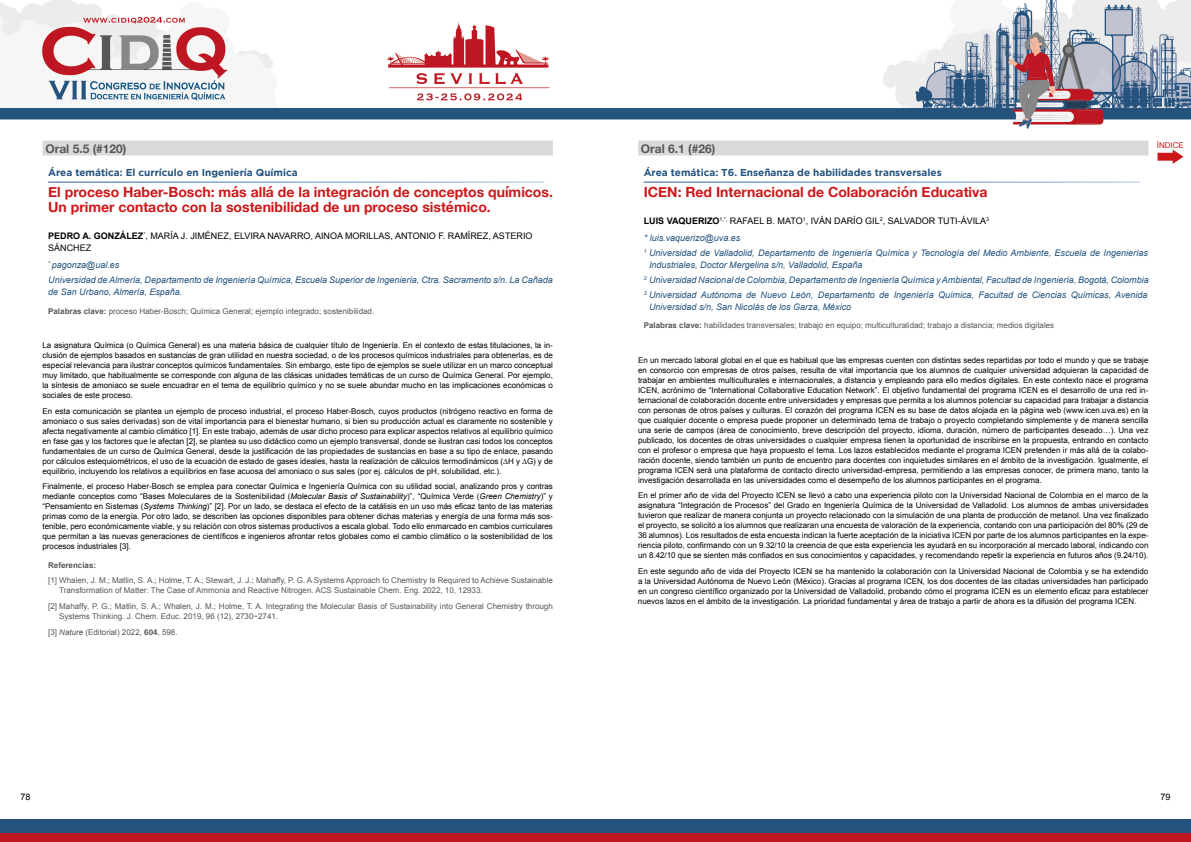
<style>
.page{position:relative;width:1191px;height:842px;background:#fff}
.page>*{position:absolute;margin:0;border:0;box-sizing:border-box;transform-origin:0 0}
.t1{font:700 14px/15px "Helvetica Neue";color:#cd1719}
.t2{font:700 12px "Helvetica Neue";color:#575756}
.t3{font:700 10px "Gotham";color:#24537d}
.t4{font:italic 9px/14.8px "Arial";color:#24537d}
.t5{font:9px/12px "Arial";color:#000}
.t6{font:8px/10px "Arial";color:#000;text-align:justify}
.t7{font:8px/10px "Arial";color:#575756}
.t8{font:700 8px "Arial";color:#575756}
.t9{font:8px "Arial";color:#cd1719}
.s1{font-weight:700}
.s2{font-style:italic}
.s3{font-family:"Helvetica";font-weight:700}
.s4{font-style:italic;color:#24537d}
</style>
<div class="page">
<img style="left:0;top:0;width:1191px;height:141px">
<div style="left:0;top:819px;width:1191px;height:23px;background:#24537d"></div>
<div style="left:0;top:833px;width:1191px;height:9px;background:#be1621"></div>
<svg style="left:1157px;top:150px;width:26px;height:14px"></svg>
<div style="left:43px;top:141px;width:510px;height:15px;background:#dadada"></div>
<div style="left:638px;top:141px;width:510px;height:15px;background:#dadada"></div>
<h2 class="t2" style="left:45px;top:139px;width:83px">Oral 5.5 (#120)</h2>
<p class="t9" style="left:1156px;top:140px;width:29px">ÍNDICE</p>
<p class="t3" style="left:48px;top:167px;width:251px">Área temática: El currículo en Ingeniería Química</p>
<h1 class="t1" style="left:48px;top:185px;width:506px">El proceso Haber-Bosch: más allá de la integración de conceptos químicos.<br>Un primer contacto con la sostenibilidad de un proceso sistémico.</h1>
<p class="t5" style="left:48px;top:230px;width:486px"><span class="s1">PEDRO A. GONZÁLEZ</span><sup>*</sup>, MARÍA J. JIMÉNEZ, ELVIRA NAVARRO, AINOA MORILLAS, ANTONIO F. RAMÍREZ, ASTERIO<br>SÁNCHEZ</p>
<p class="t4" style="left:48px;top:258px;width:506px"><sup>*</sup> pagonza@ual.es<br>Universidad de Almería, Departamento de Ingeniería Química, Escuela Superior de Ingeniería, Ctra. Sacramento s/n. La Cañada</p>
<p class="t4" style="left:48px;top:285px;width:136px">de San Urbano, Almería, España.</p>
<p class="t7" style="left:48px;top:306px;width:327px"><span class="s1">Palabras clave:</span> proceso Haber-Bosch; Química General; ejemplo integrado; sostenibilidad.</p>
<p class="t6" style="left:43px;top:340px;width:512px">La asignatura Química (o Química General) es una materia básica de cualquier título de Ingeniería. En el contexto de estas titulaciones, la in&shy;clusión de ejemplos basados en sustancias de gran utilidad en nuestra sociedad, o de los procesos químicos industriales para obtenerlas, es de especial relevancia para ilustrar conceptos químicos fundamentales. Sin embargo, este tipo de ejemplos se suele utilizar en un marco conceptual muy limitado, que habitualmente se corresponde con alguna de las clásicas unidades temáticas de un curso de Química General. Por ejemplo, la síntesis de amoniaco se suele encuadrar en el tema de equilibrio químico y no se suele abundar mucho en las implicaciones económicas o sociales de este proceso.</p>
<p class="t6" style="left:43px;top:406px;width:512px">En esta comunicación se plantea un ejemplo de proceso industrial, el proceso Haber-Bosch, cuyos productos (nitrógeno reactivo en forma de amoniaco o sus sales derivadas) son de vital importancia para el bienestar humano, si bien su producción actual es claramente no sostenible y afecta negativamente al cambio climático [1]. En este trabajo, además de usar dicho proceso para explicar aspectos relativos al equilibrio químico en fase gas y los factores que le afectan [2], se plantea su uso didáctico como un ejemplo transversal, donde se ilustran casi todos los conceptos fundamentales de un curso de Química General, desde la justificación de las propiedades de sustancias en base a su tipo de enlace, pasando por cálculos estequiométricos, el uso de la ecuación de estado de gases ideales, hasta la realización de cálculos termodinámicos (∆H y ∆G) y de equilibrio, incluyendo los relativos a equilibrios en fase acuosa del amoniaco o sus sales (por ej. cálculos de pH, solubilidad, etc.).</p>
<p class="t6" style="left:42px;top:481px;width:512px">Finalmente, el proceso Haber-Bosch se emplea para conectar Química e Ingeniería Química con su utilidad social, analizando pros y contras mediante conceptos como “Bases Moleculares de la Sostenibilidad (<span class="s2">Molecular Basis of Sustainability</span>)”, “Química Verde (<span class="s2">Green Chemistry</span>)” y “Pensamiento en Sistemas (<span class="s2">Systems Thinking</span>)” [2]. Por un lado, se destaca el efecto de la catálisis en un uso más eficaz tanto de las materias primas como de la energía. Por otro lado, se describen las opciones disponibles para obtener dichas materias y energía de una forma más sos&shy;tenible, pero económicamente viable, y su relación con otros sistemas productivos a escala global. Todo ello enmarcado en cambios curriculares que permitan a las nuevas generaciones de científicos e ingenieros afrontar retos globales como el cambio climático o la sostenibilidad de los procesos industriales [3].</p>
<p class="t8" style="left:48px;top:560px;width:50px">Referencias:</p>
<p class="t7" style="left:59px;top:576px;width:495px;text-indent:-11px">[1] Whalen, J. M.; Matlin, S. A.; Holme, T. A.; Stewart, J. J.; Mahaffy, P. G. A Systems Approach to Chemistry Is Required to Achieve Sustainable<br>Transformation of Matter: The Case of Ammonia and Reactive Nitrogen. ACS Sustainable Chem. Eng. 2022, 10, 12933.</p>
<p class="t7" style="left:59px;top:601px;width:495px;text-indent:-11px">[2] Mahaffy, P. G.; Matlin, S. A.; Whalen, J. M.; Holme, T. A. Integrating the Molecular Basis of Sustainability into General Chemistry through<br>Systems Thinking. J. Chem. Educ. 2019, 96 (12), 2730−2741.</p>
<p class="t7" style="left:48px;top:627px;width:131px">[3] <span class="s2">Nature</span> (Editorial) 2022, <span class="s3">604</span>, 598.</p>
<h2 class="t2" style="left:641px;top:139px;width:76px">Oral 6.1 (#26)</h2>
<p class="t3" style="left:643px;top:167px;width:299px">Área temática: T6. Enseñanza de habilidades transversales</p>
<h1 class="t1" style="left:643px;top:185px;width:345px">ICEN: Red Internacional de Colaboración Educativa</h1>
<p class="t5" style="left:643px;top:212px;width:347px;line-height:17.7px"><span class="s1">LUIS VAQUERIZO</span><sup>1,*,</sup> RAFAEL B. MATO<sup>1</sup>, IVÁN DARÍO GIL<sup>2</sup>, SALVADOR TUTI-ÁVILA<sup>3 </sup><span class="s4">* luis.vaquerizo@uva.es</span></p>
<p class="t4" style="left:649px;top:247px;width:500px;line-height:12px;text-indent:-5px"><sup>1</sup> Universidad de Valladolid, Departamento de Ingeniería Química y Tecnología del Medio Ambiente, Escuela de Ingenierías<br>Industriales, Doctor Mergelina s/n, Valladolid, España</p>
<p class="t4" style="left:643px;top:273px;width:506px"><sup>2</sup> Universidad Nacional de Colombia, Departamento de Ingeniería Química y Ambiental, Facultad de Ingeniería, Bogotá, Colombia<br><sup>3</sup> Universidad Autónoma de Nuevo León, Departamento de Ingeniería Química, Facultad de Ciencias Químicas, Avenida</p>
<p class="t4" style="left:649px;top:299px;width:204px">Universidad s/n, San Nicolás de los Garza, México</p>
<p class="t7" style="left:643px;top:321px;width:412px"><span class="s1">Palabras clave:</span> habilidades transversales; trabajo en equipo; multiculturalidad; trabajo a distancia; medios digitales</p>
<p class="t6" style="left:638px;top:355px;width:512px">En un mercado laboral global en el que es habitual que las empresas cuenten con distintas sedes repartidas por todo el mundo y que se trabaje en consorcio con empresas de otros países, resulta de vital importancia que los alumnos de cualquier universidad adquieran la capacidad de trabajar en ambientes multiculturales e internacionales, a distancia y empleando para ello medios digitales. En este contexto nace el programa ICEN, acrónimo de “International Collaborative Education Network”. El objetivo fundamental del programa ICEN es el desarrollo de una red in&shy;ternacional de colaboración docente entre universidades y empresas que permita a los alumnos potenciar su capacidad para trabajar a distancia con personas de otros países y culturas. El corazón del programa ICEN es su base de datos alojada en la página web (www.icen.uva.es) en la que cualquier docente o empresa puede proponer un determinado tema de trabajo o proyecto completando simplemente y de manera sencilla una serie de campos (área de conocimiento, breve descripción del proyecto, idioma, duración, número de participantes deseado…). Una vez publicado, los docentes de otras universidades o cualquier empresa tienen la oportunidad de inscribirse en la propuesta, entrando en contacto con el profesor o empresa que haya propuesto el tema. Los lazos establecidos mediante el programa ICEN pretenden ir más allá de la colabo&shy;ración docente, siendo también un punto de encuentro para docentes con inquietudes similares en el ámbito de la investigación. Igualmente, el programa ICEN será una plataforma de contacto directo universidad-empresa, permitiendo a las empresas conocer, de primera mano, tanto la investigación desarrollada en las universidades como el desempeño de los alumnos participantes en el programa.</p>
<p class="t6" style="left:638px;top:490px;width:512px">En el primer año de vida del Proyecto ICEN se llevó a cabo una experiencia piloto con la Universidad Nacional de Colombia en el marco de la asignatura “Integración de Procesos” del Grado en Ingeniería Química de la Universidad de Valladolid. Los alumnos de ambas universidades tuvieron que realizar de manera conjunta un proyecto relacionado con la simulación de una planta de producción de metanol. Una vez finalizado el proyecto, se solicitó a los alumnos que realizaran una encuesta de valoración de la experiencia, contando con una participación del 80% (29 de 36 alumnos). Los resultados de esta encuesta indican la fuerte aceptación de la iniciativa ICEN por parte de los alumnos participantes en la expe&shy;riencia piloto, confirmando con un 9.32/10 la creencia de que esta experiencia les ayudará en su incorporación al mercado laboral, indicando con un 8.42/10 que se sienten más confiados en sus conocimientos y capacidades, y recomendando repetir la experiencia en futuros años (9.24/10).</p>
<p class="t6" style="left:638px;top:566px;width:512px">En este segundo año de vida del Proyecto ICEN se ha mantenido la colaboración con la Universidad Nacional de Colombia y se ha extendido a la Universidad Autónoma de Nuevo León (México). Gracias al programa ICEN, los dos docentes de las citadas universidades han participado en un congreso científico organizado por la Universidad de Valladolid, probando cómo el programa ICEN es un elemento eficaz para establecer nuevos lazos en el ámbito de la investigación. La prioridad fundamental y área de trabajo a partir de ahora es la difusión del programa ICEN.</p>
<p class="t5" style="left:21px;top:791px;width:12px">78</p>
<p class="t5" style="left:1160px;top:791px;width:12px">79</p>
</div>
